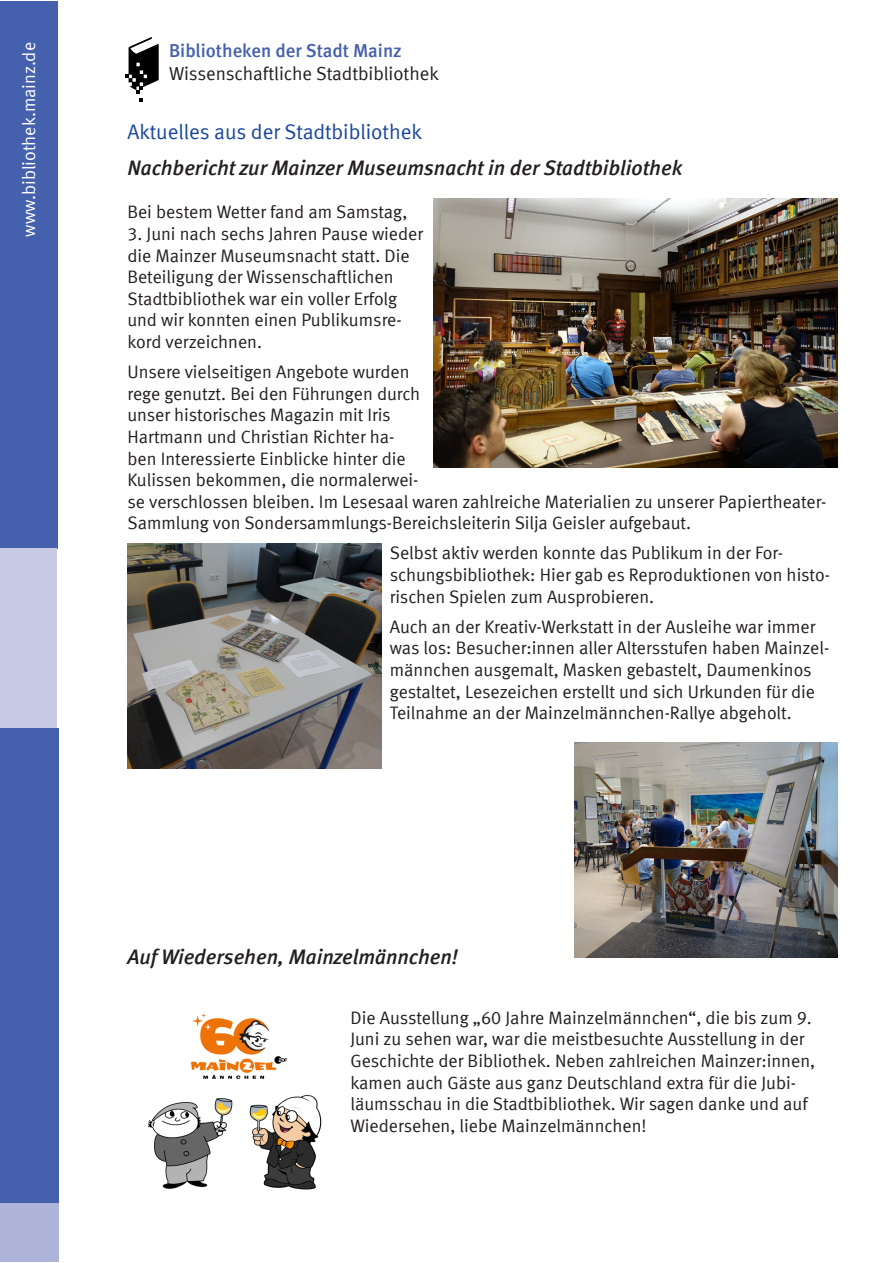
<style>
.page{position:relative;width:893px;height:1263px;background:#fff}
.page>*{position:absolute;margin:0;border:0;box-sizing:border-box;transform-origin:0 0}
.t1{font:italic 700 21px "Mainz Meta";color:#231f20}
.t2{font:21px "Mainz Meta";color:#18469d}
.t3{font:18.75px "Mainz Meta";color:#231f20}
.t4{font:700 18.75px "Mainz Meta";color:#4560ac}
.t5{font:18px/21.6px "Mainz Meta";color:#231f20}
.t6{font:18px "Mainz Meta";color:#fff}
</style>
<div class="page">
<div style="left:0;top:1px;width:58px;height:548px;background:#4560ac"></div>
<div style="left:1px;top:549px;width:56px;height:179px;background:#c7c9e5"></div>
<div style="left:0;top:1203px;width:58px;height:59px;background:#aeb3d9"></div>
<svg style="left:125px;top:37px;width:34px;height:64px"></svg>
<div style="left:0;top:728px;width:58px;height:475px;background:#4560ac"></div>
<img style="left:434px;top:198px;width:404px;height:270px">
<img style="left:575px;top:743px;width:263px;height:214px">
<img style="left:128px;top:543px;width:253px;height:226px">
<img style="left:148px;top:1013px;width:174px;height:177px">
<p class="t6" style="left:19px;top:237px;width:196px;rotate:-90deg">www.bibliothek.mainz.de</p>
<p class="t4" style="left:169px;top:40px;width:234px">Bibliotheken der Stadt Mainz</p>
<p class="t3" style="left:169px;top:62px;width:271px">Wissenschaftliche Stadtbibliothek</p>
<p class="t2" style="left:127px;top:119px;width:296px">Aktuelles aus der Stadtbibliothek</p>
<p class="t1" style="left:127px;top:155px;width:556px">Nachbericht zur Mainzer Museumsnacht in der Stadtbibliothek</p>
<p class="t5" style="left:127px;top:201px;width:281px">Bei bestem Wetter fand am Samstag,</p>
<p class="t5" style="left:127px;top:223px;width:297px">3. Juni nach sechs Jahren Pause wieder die Mainzer Museumsnacht statt. Die Beteiligung der Wissenschaftlichen Stadtbibliothek war ein voller Erfolg und wir konnten einen Publikumsre&shy;kord verzeichnen.</p>
<p class="t5" style="left:127px;top:361px;width:701px">Unsere vielseitigen Angebote wurden<br>rege genutzt. Bei den Führungen durch<br>unser historisches Magazin mit Iris<br>Hartmann und Christian Richter ha-<br>ben Interessierte Einblicke hinter die<br>Kulissen bekommen, die normalerwei-<br>se verschlossen bleiben. Im Lesesaal waren zahlreiche Materialien zu unserer Papiertheater-Sammlung von Sondersammlungs-Bereichsleiterin Silja Geisler aufgebaut.</p>
<p class="t5" style="left:390px;top:542px;width:442px">Selbst aktiv werden konnte das Publikum in der For&shy;schungsbibliothek: Hier gab es Reproduktionen von histo&shy;rischen Spielen zum Ausprobieren.</p>
<p class="t5" style="left:390px;top:615px;width:441px">Auch an der Kreativ-Werkstatt in der Ausleihe war immer was los: Besucher:innen aller Altersstufen haben Mainzel&shy;männchen ausgemalt, Masken gebastelt, Daumenkinos gestaltet, Lesezeichen erstellt und sich Urkunden für die Teilnahme an der Mainzelmännchen-Rallye abgeholt.</p>
<p class="t1" style="left:127px;top:944px;width:332px">Auf Wiedersehen, Mainzelmännchen!</p>
<p class="t5" style="left:350px;top:1006px;width:466px">Die Ausstellung „60 Jahre Mainzelmännchen“, die bis zum 9.<br>Juni zu sehen war, war die meistbesuchte Ausstellung in der Geschichte der Bibliothek. Neben zahlreichen Mainzer:innen, kamen auch Gäste aus ganz Deutschland extra für die Jubi&shy;läumsschau in die Stadtbibliothek. Wir sagen danke und auf Wiedersehen, liebe Mainzelmännchen!</p>
</div>
